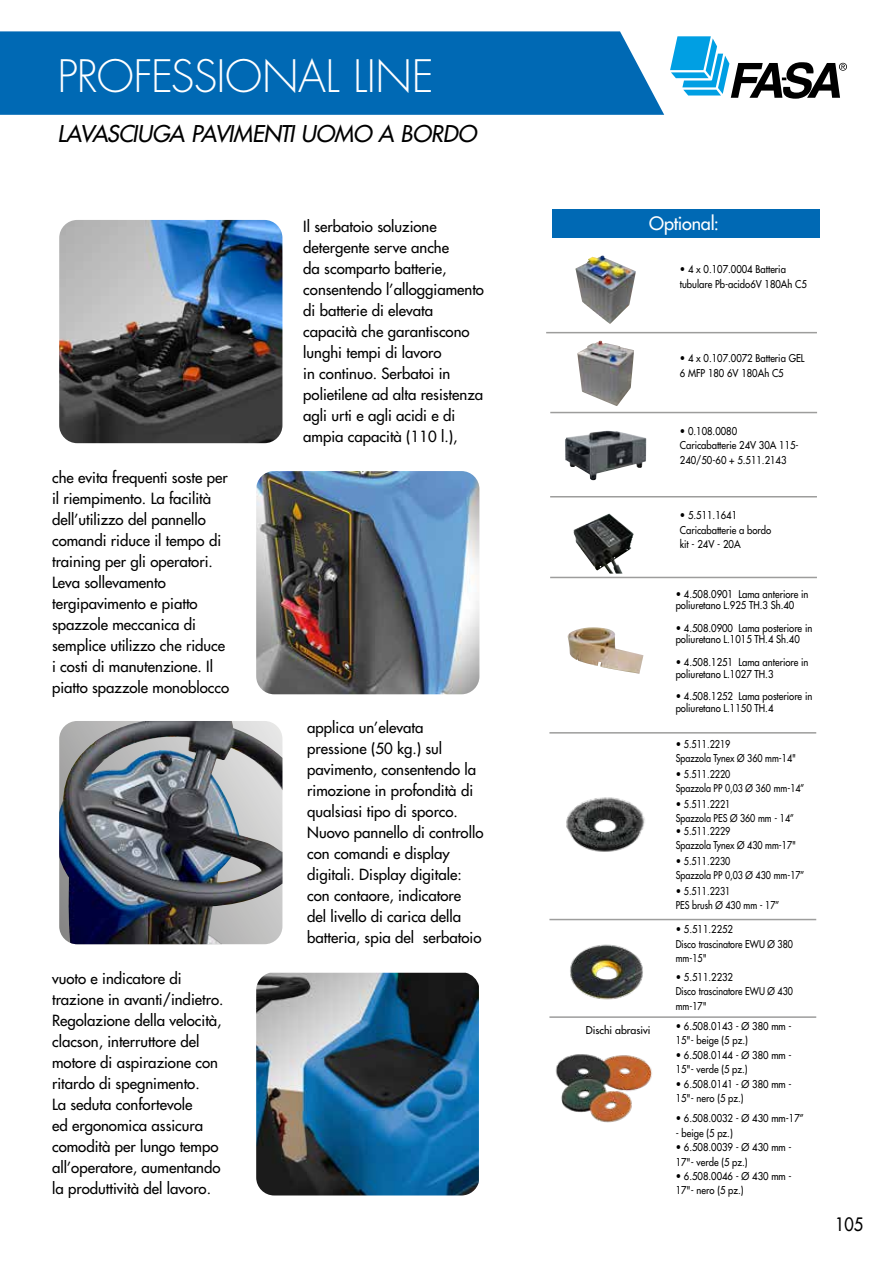
<style>
.page{position:relative;width:893px;height:1263px;background:#fff}
.page>*{position:absolute;margin:0;border:0;box-sizing:border-box;transform-origin:0 0}
.t1{font:300 43.5px "Futura Std";letter-spacing:-.015em;color:#fff}
.t2{font:italic 500 22.5px "Futura Std";letter-spacing:-.015em;color:#000}
.t3{font:500 18px "Futura Std";letter-spacing:-.015em;color:#fff}
.t4{font:500 18px "Futura Std";color:#000;scale:.9 1}
.t5{font:500 15px/21px "Futura Std";color:#000}
.t6{font:500 10.5px/14.4px "Futura Std";color:#000;scale:.9 1}
.t7{font:500 10.5px "Futura Std";color:#000}
</style>
<div class="page">
<div style="left:0;top:31px;width:664px;height:84px;background:#0069b4"></div>
<svg style="left:670px;top:36px;width:177px;height:63px"></svg>
<div style="left:552px;top:209px;width:268px;height:29px;background:#0069b4"></div>
<img style="left:59px;top:220px;width:223px;height:223px">
<img style="left:256px;top:471px;width:223px;height:223px">
<img style="left:256px;top:973px;width:223px;height:222px">
<img style="left:577px;top:341px;width:57px;height:65px">
<img style="left:575px;top:256px;width:61px;height:68px">
<img style="left:573px;top:513px;width:36px;height:19px">
<img style="left:567px;top:627px;width:76px;height:47px">
<img style="left:555px;top:1054px;width:97px;height:69px">
<img style="left:566px;top:797px;width:79px;height:55px">
<img style="left:570px;top:944px;width:73px;height:56px">
<hr style="left:546px;top:332px;width:271px;height:1px;background:#9d9d9c">
<hr style="left:550px;top:577px;width:267px;height:1px;background:#9d9d9c">
<hr style="left:550px;top:496px;width:267px;height:1px;background:#9d9d9c">
<hr style="left:550px;top:412px;width:267px;height:1px;background:#9d9d9c">
<hr style="left:549px;top:732px;width:267px;height:2px;background:#9d9d9c">
<hr style="left:549px;top:919px;width:267px;height:1px;background:#9d9d9c">
<hr style="left:549px;top:1016px;width:267px;height:2px;background:#9d9d9c">
<img style="left:565px;top:431px;width:81px;height:49px">
<img style="left:59px;top:721px;width:223px;height:223px">
<h1 class="t1" style="left:57px;top:49px;width:378px">PROFESSIONAL LINE</h1>
<h2 class="t2" style="left:57px;top:120px;width:420px">LAVASCIUGA PAVIMENTI UOMO A BORDO</h2>
<p class="t5" style="left:52px;top:467px;width:179px">che evita frequenti soste per il riempimento. La facilità dell’utilizzo del pannello comandi riduce il tempo di training per gli operatori.<br>Leva sollevamento tergipavimento e piatto spazzole meccanica di semplice utilizzo che riduce i costi di manutenzione. Il piatto spazzole monoblocco</p>
<p class="t5" style="left:52px;top:968px;width:173px">vuoto e indicatore di trazione in avanti/indietro.<br>Regolazione della velocità, clacson, interruttore del motore di aspirazione con ritardo di spegnimento.<br>La seduta confortevole<br>ed ergonomica assicura comodità per lungo tempo all’operatore, aumentando la produttività del lavoro.</p>
<p class="t5" style="left:303px;top:216px;width:182px">Il serbatoio soluzione detergente serve anche<br>da scomparto batterie, consentendo l’alloggiamento di batterie di elevata capacità che garantiscono lunghi tempi di lavoro<br>in continuo. Serbatoi in polietilene ad alta resistenza agli urti e agli acidi e di ampia capacità (110 l.),</p>
<p class="t5" style="left:307px;top:717px;width:178px">applica un’elevata pressione (50 kg.) sul pavimento, consentendo la rimozione in profondità di qualsiasi tipo di sporco.<br>Nuovo pannello di controllo con comandi e display digitali. Display digitale: con contaore, indicatore del livello di carica della batteria, spia del serbatoio</p>
<p class="t3" style="left:649px;top:212px;width:71px">Optional:</p>
<p class="t6" style="left:680px;top:262px;width:143px">• 4 x 0.107.0004 Batteria tubulare Pb-acido6V 180Ah C5</p>
<p class="t7" style="left:586px;top:1023px;width:66px">Dischi abrasivi</p>
<p class="t6" style="left:680px;top:351px;width:140px">• 4 x 0.107.0072 Batteria GEL<br>6 MFP 180 6V 180Ah C5</p>
<p class="t6" style="left:680px;top:424px;width:134px">• 0.108.0080<br>Caricabatterie 24V 30A 115-<br>240/50-60 + 5.511.2143</p>
<p class="t6" style="left:680px;top:508px;width:103px">• 5.511.1641<br>Caricabatterie a bordo kit - 24V - 20A</p>
<p class="t6" style="left:676px;top:588px;width:149px;line-height:11.4px">• 4.508.0901 Lama anteriore in poliuretano L.925 TH.3 Sh.40</p>
<p class="t6" style="left:676px;top:622px;width:153px;line-height:11.4px">• 4.508.0900 Lama posteriore in poliuretano L.1015 TH.4 Sh.40</p>
<p class="t6" style="left:676px;top:657px;width:149px;line-height:11.4px">• 4.508.1251 Lama anteriore in poliuretano L.1027 TH.3</p>
<p class="t6" style="left:676px;top:691px;width:153px;line-height:11.4px">• 4.508.1252 Lama posteriore in poliuretano L.1150 TH.4</p>
<p class="t6" style="left:676px;top:738px;width:135px;line-height:13.5px">• 5.511.2219<br>Spazzola Tynex Ø 360 mm-14"</p>
<p class="t6" style="left:676px;top:768px;width:145px;line-height:13.5px">• 5.511.2220<br>Spazzola PP 0,03 Ø 360 mm-14”</p>
<p class="t6" style="left:676px;top:798px;width:133px;line-height:13.5px">• 5.511.2221<br>Spazzola PES Ø 360 mm - 14”</p>
<p class="t6" style="left:676px;top:825px;width:135px;line-height:13.5px">• 5.511.2229<br>Spazzola Tynex Ø 430 mm-17"</p>
<p class="t6" style="left:676px;top:855px;width:145px;line-height:13.5px">• 5.511.2230<br>Spazzola PP 0,03 Ø 430 mm-17”</p>
<p class="t6" style="left:676px;top:885px;width:117px;line-height:13.5px">• 5.511.2231<br>PES brush Ø 430 mm - 17”</p>
<p class="t6" style="left:676px;top:922px;width:132px">• 5.511.2252<br>Disco trascinatore EWU Ø 380 mm-15"</p>
<p class="t6" style="left:676px;top:970px;width:132px">• 5.511.2232<br>Disco trascinatore EWU Ø 430 mm-17"</p>
<p class="t6" style="left:676px;top:1019px;width:130px">• 6.508.0143 - Ø 380 mm -<br>15"- beige (5 pz.)</p>
<p class="t6" style="left:676px;top:1048px;width:130px">• 6.508.0144 - Ø 380 mm -<br>15"- verde (5 pz.)</p>
<p class="t6" style="left:676px;top:1076px;width:130px">• 6.508.0141 - Ø 380 mm -<br>15"- nero (5 pz.)</p>
<p class="t6" style="left:676px;top:1111px;width:144px">• 6.508.0032 - Ø 430 mm-17”</p>
<p class="t6" style="left:676px;top:1126px;width:65px">- beige (5 pz.)</p>
<p class="t6" style="left:676px;top:1140px;width:130px">• 6.508.0039 - Ø 430 mm -<br>17"- verde (5 pz.)</p>
<p class="t6" style="left:676px;top:1169px;width:130px">• 6.508.0046 - Ø 430 mm -<br>17"- nero (5 pz.)</p>
<p class="t4" style="left:835px;top:1213px;width:33px">105</p>
</div>
